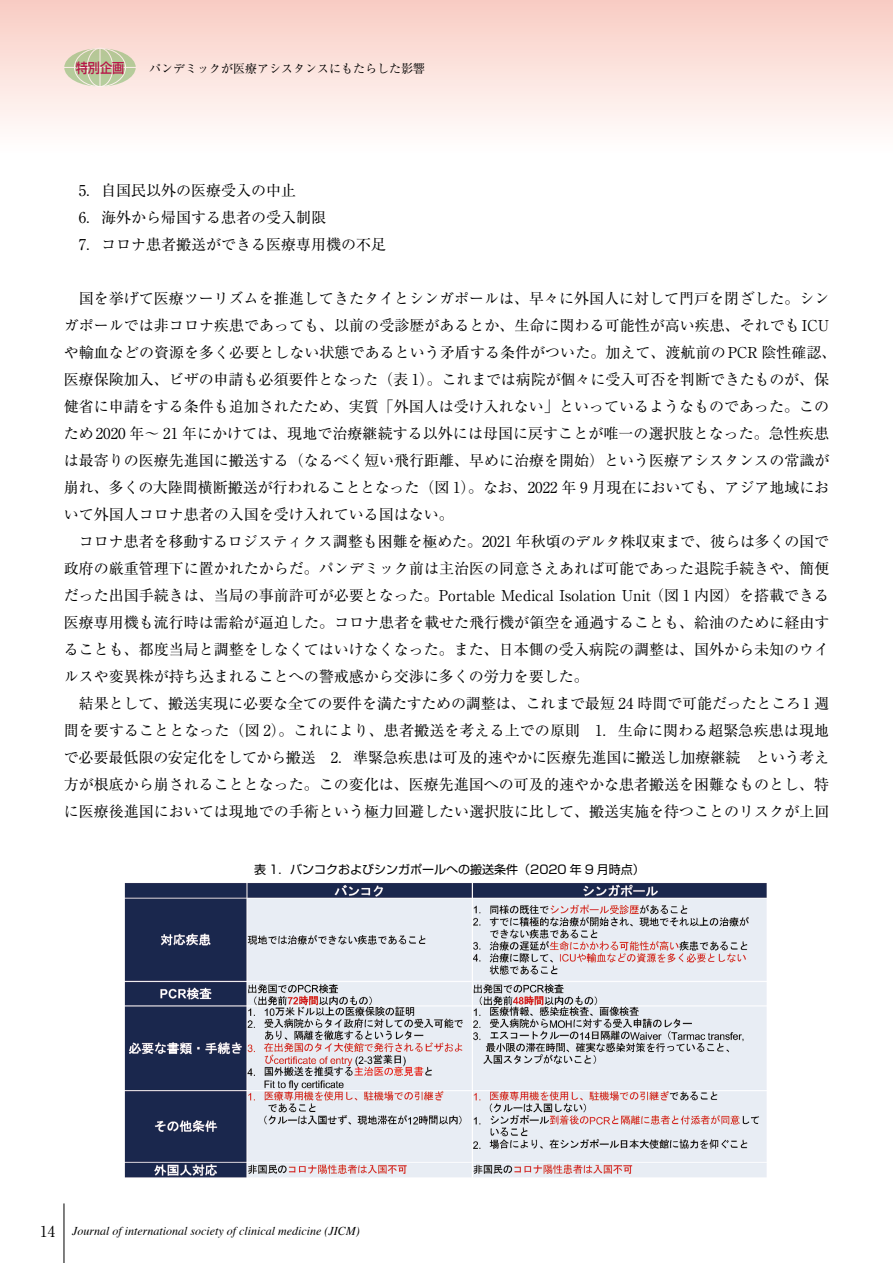
<style>
.page{position:relative;width:893px;height:1263px;background:#fff}
.page>*{position:absolute;margin:0;border:0;box-sizing:border-box;transform-origin:0 0}
.t1{font:15px/27px "Ryumin Pro";color:#000}
.t2{font:500 13.5px "Shin Go Pro";color:#b81649;scale:.9 1}
.t3{font:italic 12px "Times";color:#000}
.t4{font:12px "Shin Go Pro";color:#000}
.t5{font:12px "Ryumin Pro";color:#000}
.s1{font-family:"Ryumin Pro";font-style:normal;font-size:15px}
</style>
<div class="page">
<div style="left:0;top:0;width:893px;height:157px;background:linear-gradient(to bottom,#f9ccc3,#fff)"></div>
<svg style="left:63px;top:47px;width:74px;height:40px;background:#d0d4b5"></svg>
<hr style="left:64px;top:1203px;width:1px;height:60px;background:#000">
<img style="left:124px;top:883px;width:643px;height:295px">
<p class="t2" style="left:76px;top:57px;width:56px">特別企画</p>
<p class="t5" style="left:149px;top:59px;width:277px">パンデミックが医療アシスタンスにもたらした影響</p>
<p class="t1" style="left:79px;top:176px;width:309px">5．自国民以外の医療受入の中止<br>6．海外から帰国する患者の受入制限<br>7．コロナ患者搬送ができる医療専用機の不足</p>
<p class="t1" style="left:64px;top:284px;width:774px;text-indent:15px">国を挙げて医療ツーリズムを推進してきたタイとシンガポールは、早々に外国人に対して門戸を閉ざした。シンガポールでは非コロナ疾患であっても、以前の受診歴があるとか、生命に関わる可能性が高い疾患、それでもICUや輸血などの資源を多く必要としない状態であるという矛盾する条件がついた。加えて、渡航前のPCR 陰性確認、医療保険加入、ビザの申請も必須要件となった（表 1）。これまでは病院が個々に受入可否を判断できたものが、保健省に申請をする条件も追加されたため、実質「外国人は受け入れない」といっているようなものであった。このため2020 年～ 21 年にかけては、現地で治療継続する以外には母国に戻すことが唯一の選択肢となった。急性疾患は最寄りの医療先進国に搬送する（なるべく短い飛行距離、早めに治療を開始）という医療アシスタンスの常識が崩れ、多くの大陸間横断搬送が行われることとなった（図 1）。なお、2022 年 9 月現在においても、アジア地域において外国人コロナ患者の入国を受け入れている国はない。</p>
<p class="t1" style="left:64px;top:527px;width:767px;text-align:justify;text-indent:15px">コロナ患者を移動するロジスティクス調整も困難を極めた。2021 年秋頃のデルタ株収束まで、彼らは多くの国で政府の厳重管理下に置かれたからだ。パンデミック前は主治医の同意さえあれば可能であった退院手続きや、簡便だった出国手続きは、当局の事前許可が必要となった。Portable Medical Isolation Unit（図 1 内図）を搭載できる医療専用機も流行時は需給が逼迫した。コロナ患者を載せた飛行機が領空を通過することも、給油のために経由することも、都度当局と調整をしなくてはいけなくなった。また、日本側の受入病院の調整は、国外から未知のウイルスや変異株が持ち込まれることへの警戒感から交渉に多くの労力を要した。</p>
<p class="t1" style="left:64px;top:689px;width:767px;text-align:justify;text-indent:15px">結果として、搬送実現に必要な全ての要件を満たすための調整は、これまで最短 24 時間で可能だったところ1 週間を要することとなった（図 2）。これにより、患者搬送を考える上での原則　1．生命に関わる超緊急疾患は現地で必要最低限の安定化をしてから搬送　2．準緊急疾患は可及的速やかに医療先進国に搬送し加療継続　という考え方が根底から崩されることとなった。この変化は、医療先進国への可及的速やかな患者搬送を困難なものとし、特に医療後進国においては現地での手術という極力回避したい選択肢に比して、搬送実施を待つことのリスクが上回</p>
<p class="t4" style="left:254px;top:860px;width:392px">表 1．バンコクおよびシンガポールへの搬送条件（2020 年 9 月時点）</p>
<p class="t3" style="left:40px;top:1220px;width:321px"><span class="s1">14</span> Journal of international society of clinical medicine (JICM)</p>
</div>
